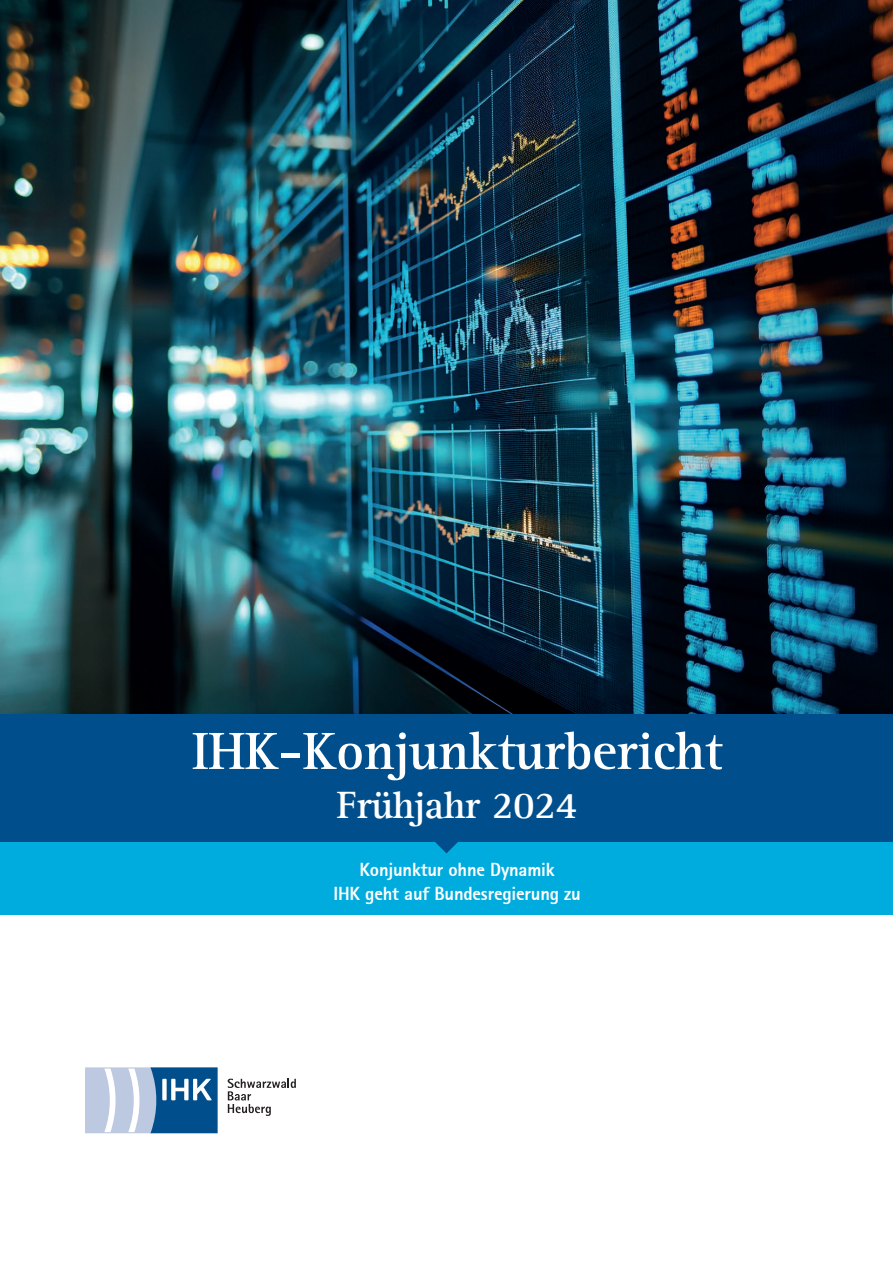
<style>
.page{position:relative;width:893px;height:1263px;background:#fff}
.page>*{position:absolute;margin:0;border:0;box-sizing:border-box;transform-origin:0 0}
.t1{font:700 54px "Agfa Rotis Serif";letter-spacing:-.01em;color:#fff}
.t2{font:700 39px "Agfa Rotis Serif";letter-spacing:-.01em;color:#fff}
.t3{font:800 18.75px/24px "Agfa Rotis Sans Serif";letter-spacing:-.01em;color:#fff;text-align:center}
</style>
<div class="page">
<img style="left:0;top:0;width:893px;height:714px">
<svg style="left:228px;top:1079px;width:68px;height:37px"></svg>
<svg style="left:85px;top:1067px;width:133px;height:66px;background:#789ec1"></svg>
<div style="left:0;top:714px;width:893px;height:128px;background:#004f8c"></div>
<div style="left:0;top:842px;width:893px;height:72px;background:#00acdd"></div>
<svg style="left:435px;top:842px;width:23px;height:11px"></svg>
<h1 class="t1" style="left:192px;top:718px;width:532px">IHK-Konjunkturbericht</h1>
<h2 class="t2" style="left:337px;top:782px;width:242px">Frühjahr 2024</h2>
<p class="t3" style="left:333px;top:858px;width:249px">Konjunktur ohne Dynamik<br>IHK geht auf Bundesregierung zu</p>
</div>
